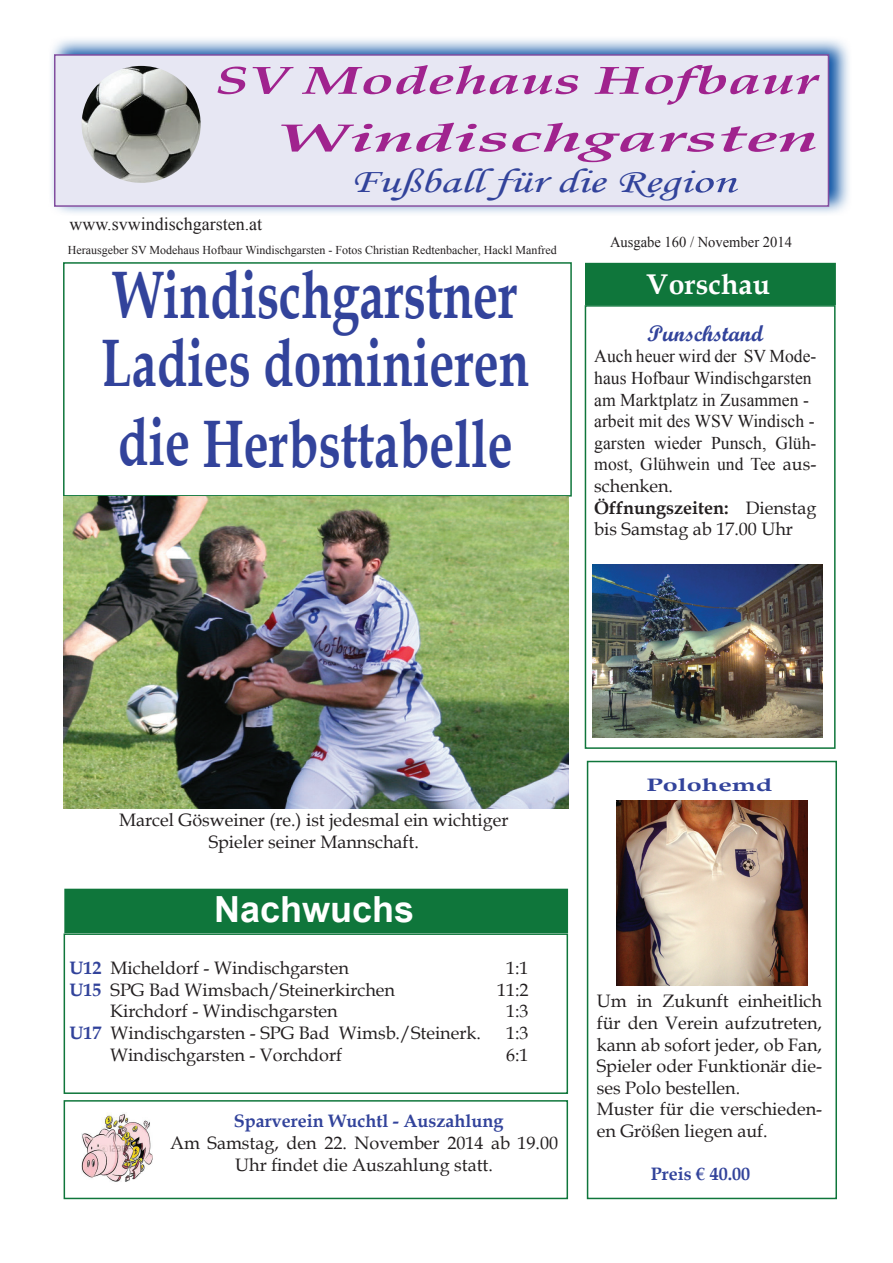
<style>
.page{position:relative;width:893px;height:1263px;background:#fff}
.page>*{position:absolute;margin:0;border:0;box-sizing:border-box;transform-origin:0 0}
.t1{font:700 67.2px/81px "Book Antiqua";color:#32439b;scale:.74 1}
.t2{font:italic 700 39.3px/57.6px "Book Antiqua";color:#a0238e;text-align:right;scale:1.52 1}
.t3{font:700 36px "Arial";color:#fff}
.t4{font:34.5px "Monotype Corsiva";color:#32439b;scale:1.39 1}
.t5{font:700 28.5px "Book Antiqua";color:#fff}
.t6{font:22.5px "Script MT Bold";color:#32439b}
.t7{font:18px/21.6px "Book Antiqua";color:#231f20}
.t8{font:18px/21.6px "Times New Roman";color:#231f20}
.t9{font:700 18px "Book Antiqua";color:#32439b}
.t10{font:700 18px "Book Antiqua";color:#32439b;scale:1.5 1}
.t11{font:15px "Times New Roman";color:#231f20}
.t12{font:12px "Times New Roman";color:#231f20}
.s1{font-family:"Book Antiqua"}
.s2{font-weight:700}
.s3{font-weight:700;color:#32439b}
</style>
<div class="page">
<div style="left:585px;top:305px;width:251px;height:444px;border:2px solid #0f763b"></div>
<svg style="left:51px;top:39px;width:798px;height:174px;background:#b3c9e2"></svg>
<div style="left:55px;top:55px;width:773px;height:151px;background:#e7e7f3"></div>
<div style="left:54px;top:54px;width:775px;height:153px;border:2px solid #824e9f"></div>
<img style="left:82px;top:66px;width:119px;height:117px">
<div style="left:586px;top:264px;width:249px;height:40px;background:#0f763b"></div>
<div style="left:585px;top:263px;width:251px;height:42px;border:2px solid #0f763b"></div>
<div style="left:63px;top:262px;width:509px;height:235px;border:2px solid #0f763b"></div>
<div style="left:65px;top:889px;width:502px;height:43px;background:#0f763b"></div>
<div style="left:64px;top:889px;width:504px;height:44px;border:2px solid #0f763b"></div>
<div style="left:64px;top:933px;width:504px;height:161px;border:2px solid #0f763b"></div>
<div style="left:64px;top:807px;width:504px;height:71px;border:2px solid #fff"></div>
<div style="left:587px;top:761px;width:250px;height:438px;border:2px solid #0f763b"></div>
<img style="left:616px;top:800px;width:192px;height:186px">
<img style="left:593px;top:565px;width:230px;height:172px">
<img style="left:64px;top:497px;width:504px;height:311px">
<div style="left:64px;top:1100px;width:504px;height:99px;border:2px solid #0f763b"></div>
<img style="left:81px;top:1114px;width:72px;height:68px">
<h2 class="t2" style="left:216px;top:51px;width:398px">SV Modehaus Hofbaur<br>Windischgarsten</h2>
<h3 class="t4" style="left:350px;top:161px;width:279px">Fußball für die Region</h3>
<p class="t8" style="left:69px;top:212px;width:194px">www.svwindischgarsten.at</p>
<h1 class="t1" style="left:113px;top:255px;width:548px">Windischgarstner</h1>
<h3 class="t5" style="left:647px;top:265px;width:125px">Vorschau</h3>
<h1 class="t1" style="left:101px;top:322px;width:580px">Ladies dominieren die Herbsttabelle</h1>
<p class="t11" style="left:610px;top:231px;width:183px">Ausgabe 160 / November 2014</p>
<p class="t12" style="left:68px;top:241px;width:490px">Herausgeber SV Modehaus Hofbaur Windischgarsten - Fotos Christian Redtenbacher, Hackl Manfred</p>
<p class="t6" style="left:648px;top:319px;width:117px">Punschstand</p>
<p class="t8" style="left:594px;top:345px;width:224px">Auch heuer wird der SV Mode&shy;haus Hofbaur Windischgarsten am Marktplatz in Zusammen - arbeit mit des WSV Windisch - garsten wieder Punsch, Glüh&shy;most, Glühwein und Tee <span class="s1">aus-</span></p>
<p class="t7" style="left:594px;top:475px;width:224px">schenken.<br><span class="s2">Öffnungszeiten:</span> Dienstag bis Samstag ab 17.00 Uhr</p>
<p class="t7" style="left:119px;top:809px;width:391px;text-align:center">Marcel Gösweiner (re.) ist jedesmal ein wichtiger<br>Spieler seiner Mannschaft.</p>
<h3 class="t3" style="left:214px;top:884px;width:202px">Nachwuchs</h3>
<p class="t7" style="left:70px;top:957px;width:281px"><span class="s3">U12</span> Micheldorf - Windischgarsten</p>
<p class="t7" style="left:506px;top:957px;width:24px">1:1</p>
<p class="t7" style="left:70px;top:978px;width:327px"><span class="s3">U15</span> SPG Bad Wimsbach/Steinerkirchen</p>
<p class="t7" style="left:497px;top:978px;width:33px">11:2</p>
<p class="t7" style="left:110px;top:1000px;width:229px">Kirchdorf - Windischgarsten</p>
<p class="t7" style="left:506px;top:1000px;width:24px">1:3</p>
<p class="t7" style="left:70px;top:1021px;width:413px"><span class="s3">U17</span> Windischgarsten - SPG Bad Wimsb./Steinerk.</p>
<p class="t7" style="left:506px;top:1021px;width:24px">1:3</p>
<p class="t7" style="left:110px;top:1043px;width:234px">Windischgarsten - Vorchdorf</p>
<p class="t7" style="left:506px;top:1043px;width:24px">6:1</p>
<p class="t9" style="left:234px;top:1109px;width:271px">Sparverein Wuchtl - Auszahlung</p>
<p class="t7" style="left:170px;top:1132px;width:390px;text-align:center">Am Samstag, den 22. November 2014 ab 19.00<br>Uhr findet die Auszahlung statt.</p>
<p class="t10" style="left:646px;top:773px;width:86px">Polohemd</p>
<p class="t7" style="left:597px;top:990px;width:227px">Um in Zukunft einheitlich für den Verein aufzutreten, kann ab sofort jeder, ob Fan,<br>Spieler oder Funktionär die&shy;ses Polo bestellen.<br>Muster für die verschieden&shy;en Größen liegen auf.</p>
<p class="t9" style="left:651px;top:1162px;width:101px">Preis € 40.00</p>
</div>
